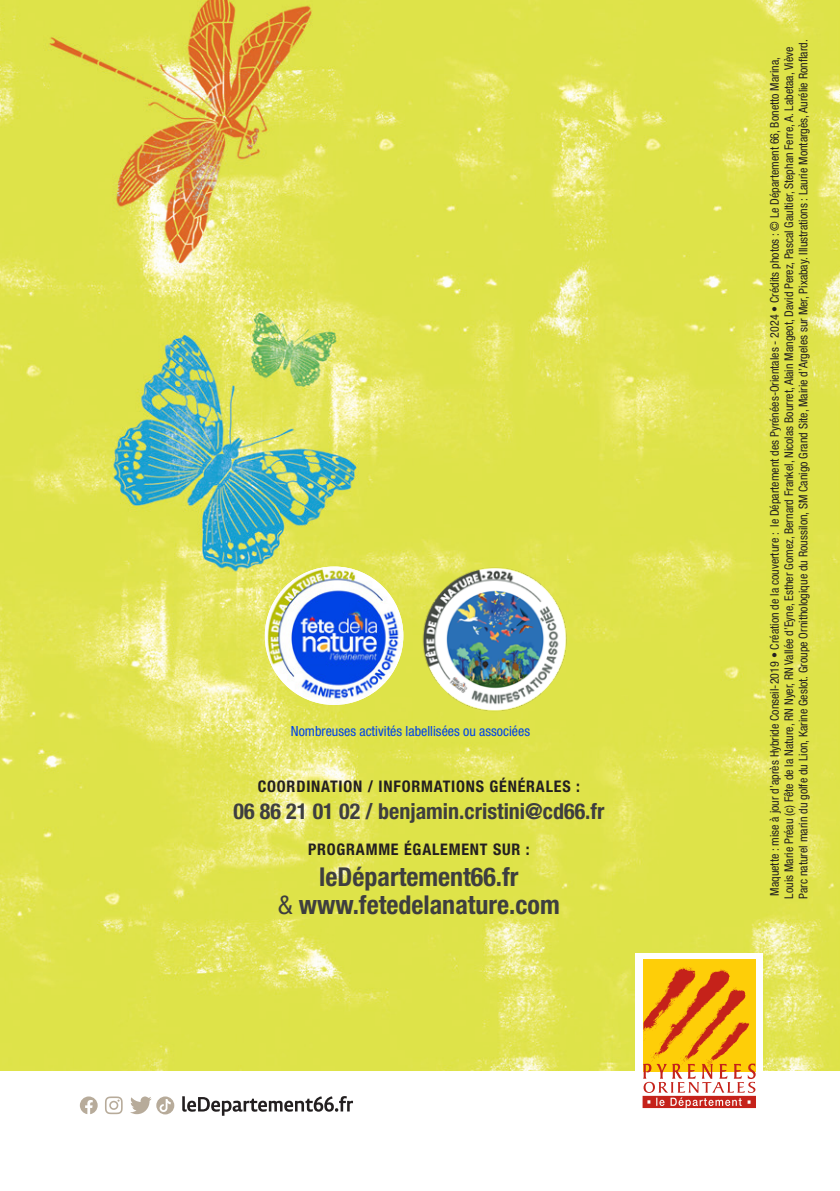
<style>
.page{position:relative;width:840px;height:1191px;background:#fff}
.page>*{position:absolute;margin:0;border:0;box-sizing:border-box;transform-origin:0 0}
.t1{font:700 condensed 26px "Helvetica Neue LT Std";color:#3e3e3f}
.t2{font:700 condensed 22px "Helvetica Neue LT Std";color:#3e3e3f}
.t3{font:700 condensed 16px "Helvetica Neue LT Std";letter-spacing:.05em;color:#231f20}
.t4{font:condensed 14px "Helvetica Neue LT Std";color:#0044e5}
.t5{font:condensed 12px/14.4px "Helvetica Neue LT Std";color:#231f20}
.s1{font-weight:400}
</style>
<div class="page">
<img style="left:0;top:0;width:839px;height:1071px">
<div style="left:635px;top:952px;width:127px;height:160px;background:#fff"></div>
<div style="left:643px;top:959px;width:112px;height:112px;background:#fece08"></div>
<svg style="left:642px;top:967px;width:113px;height:141px"></svg>
<svg style="left:80px;top:1096px;width:18px;height:18px"></svg>
<svg style="left:105px;top:1096px;width:18px;height:18px"></svg>
<svg style="left:130px;top:1096px;width:44px;height:18px"></svg>
<svg style="left:182px;top:1096px;width:171px;height:19px"></svg>
<img style="left:265px;top:566px;width:138px;height:139px;border-radius:69px">
<img style="left:419px;top:566px;width:151px;height:148px">
<p class="t4" style="left:291px;top:723px;width:240px">Nombreuses activités labellisées ou associées</p>
<p class="t3" style="left:258px;top:777px;width:323px">COORDINATION / INFORMATIONS GÉNÉRALES :</p>
<p class="t2" style="left:233px;top:797px;width:372px">06 86 21 01 02 / benjamin.cristini@cd66.fr</p>
<p class="t3" style="left:308px;top:839px;width:223px">PROGRAMME ÉGALEMENT SUR :</p>
<p class="t1" style="left:319px;top:861px;width:201px">leDépartement66.fr</p>
<p class="t1" style="left:278px;top:889px;width:283px"><span class="s1">&amp;</span> www.fetedelanature.com</p>
<p class="t5" style="left:781px;top:898px;width:860px;rotate:-90deg">Louis Marie Préau (c) Fête de la Nature, RN Nyer, RN Vallée d’Eyne, Esther Gomez, Bernard Frankel, Nicolas Bourret, Alain Mangeot, David Perez, Pascal Gaultier, Stephan Ferre, A. Labetaa, Viève<br>Parc naturel marin du golfe du Lion, Karine Geslot. Groupe Ornithologique du Roussilon, SM Canigo Grand Site, Mairie d’Argeles sur Mer, Pixabay. Illustrations : Laurie Montargès, Aurélie Ronflard.</p>
<p class="t5" style="left:766px;top:895px;width:840px;rotate:-90deg">Maquette : mise à jour d’après Hybride Conseil-2019 • Création de la couverture : le Département des Pyrénées-Orientales - 2024 • Crédits photos : © Le Département 66, Bonetto Marina,</p>
</div>
